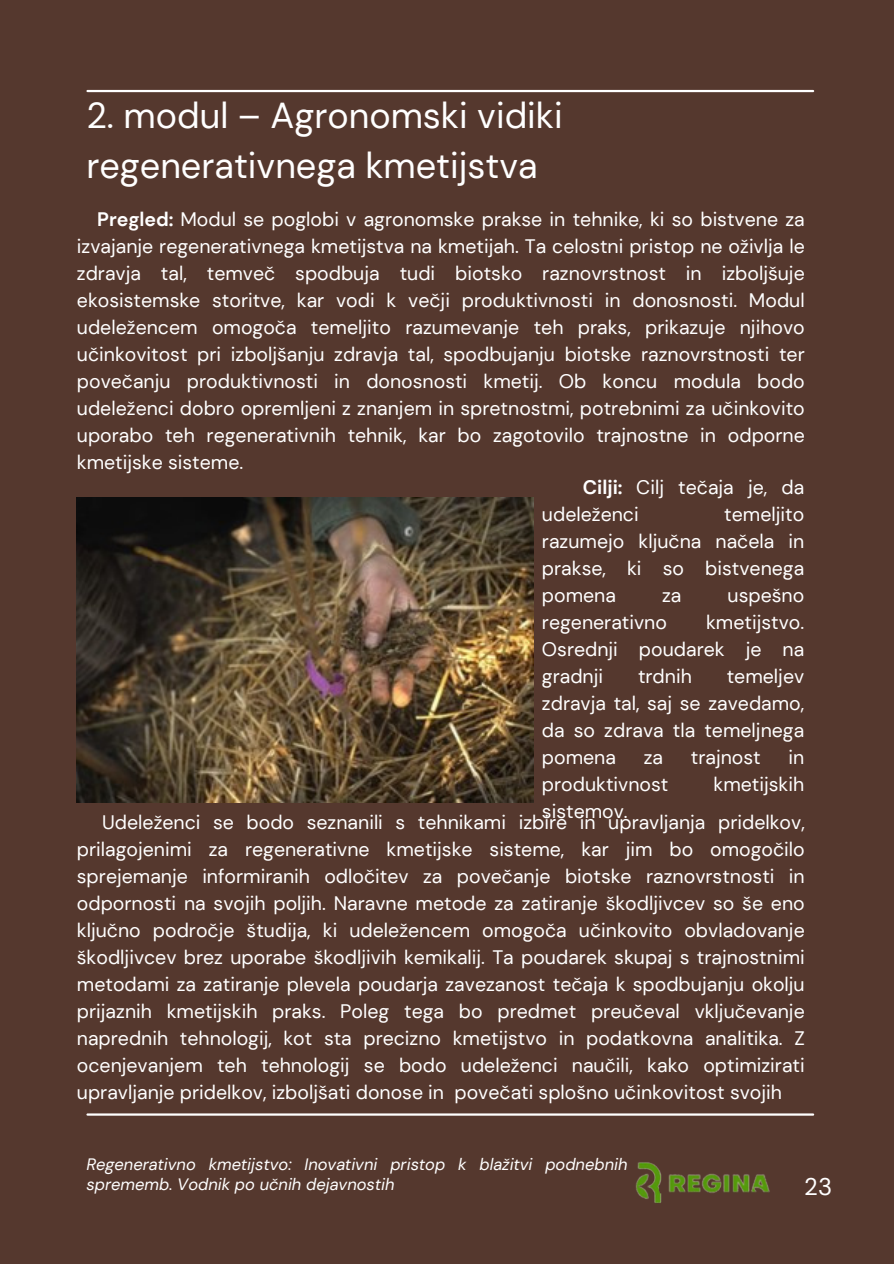
<style>
.page{position:relative;width:894px;height:1264px;background:#fff}
.page>*{position:absolute;margin:0;border:0;box-sizing:border-box;transform-origin:0 0}
.t1{font:36px/49.5px "DM Sans";color:#fff}
.t2{font:24px "DM Sans";color:#fff}
.t3{font:19.5px/27px "DM Sans";color:#fff;text-align:justify}
.t4{font:italic 16.5px/19.2px "DM Sans";color:#fff}
.s1{font-weight:700}
</style>
<div class="page">
<div style="left:0;top:0;width:893px;height:1263px;background:#55382e"></div>
<img style="left:635px;top:1162px;width:135px;height:41px">
<hr style="left:87px;top:90px;width:725px;height:2px;background:#fff">
<hr style="left:87px;top:1113px;width:725px;height:2px;background:#fff">
<img style="left:76px;top:497px;width:457px;height:305px">
<h3 class="t1" style="left:86px;top:91px;width:477px">2. modul – Agronomski vidiki regenerativnega kmetijstva</h3>
<h1 class="t3" style="left:77px;top:206px;width:729px;text-indent:20px"><span class="s1">Pregled:</span> Modul se poglobi v agronomske prakse in tehnike, ki so bistvene za izvajanje regenerativnega kmetijstva na kmetijah. Ta celostni pristop ne oživlja le zdravja tal, temveč spodbuja tudi biotsko raznovrstnost in izboljšuje ekosistemske storitve, kar vodi k večji produktivnosti in donosnosti. Modul udeležencem omogoča temeljito razumevanje teh praks, prikazuje njihovo učinkovitost pri izboljšanju zdravja tal, spodbujanju biotske raznovrstnosti ter povečanju produktivnosti in donosnosti kmetij. Ob koncu modula bodo udeleženci dobro opremljeni z znanjem in spretnostmi, potrebnimi za učinkovito uporabo teh regenerativnih tehnik, kar bo zagotovilo trajnostne in odporne kmetijske sisteme.</h1>
<p class="t3" style="left:541px;top:473px;width:264px;text-indent:41px"><span class="s1">Cilji:</span> Cilj tečaja je, da udeleženci</p>
<p class="t3" style="left:541px;top:500px;width:264px;text-indent:182px">temeljito razumejo ključna načela in prakse, ki so bistvenega pomena</p>
<p class="t3" style="left:662px;top:581px;width:21px">za</p>
<p class="t3" style="left:727px;top:581px;width:78px">uspešno</p>
<p class="t3" style="left:541px;top:608px;width:126px">regenerativno</p>
<p class="t3" style="left:541px;top:608px;width:264px;text-indent:164px">kmetijstvo.<br>Osrednji poudarek je na gradnji</p>
<p class="t3" style="left:541px;top:662px;width:264px;text-indent:185px">temeljev zdravja tal, saj se zavedamo, da so zdrava tla temeljnega pomena</p>
<p class="t3" style="left:637px;top:662px;width:55px">trdnih</p>
<p class="t3" style="left:643px;top:743px;width:21px">za</p>
<p class="t3" style="left:690px;top:743px;width:71px">trajnost</p>
<p class="t3" style="left:788px;top:743px;width:17px">in</p>
<p class="t3" style="left:541px;top:770px;width:128px">produktivnost</p>
<p class="t3" style="left:713px;top:770px;width:92px">kmetijskih</p>
<p class="t3" style="left:541px;top:797px;width:87px">sistemov.</p>
<p class="t3" style="left:77px;top:808px;width:729px;text-indent:25px">Udeleženci se bodo seznanili s tehnikami izbire in upravljanja pridelkov, prilagojenimi za regenerativne kmetijske sisteme, kar jim bo omogočilo sprejemanje informiranih odločitev za povečanje biotske raznovrstnosti in odpornosti na svojih poljih. Naravne metode za zatiranje škodljivcev so še eno ključno področje študija, ki udeležencem omogoča učinkovito obvladovanje škodljivcev brez uporabe škodljivih kemikalij. Ta poudarek skupaj s trajnostnimi metodami za zatiranje plevela poudarja zavezanost tečaja k spodbujanju okolju prijaznih kmetijskih praks. Poleg tega bo predmet preučeval vključevanje naprednih tehnologij, kot sta precizno kmetijstvo in podatkovna analitika. Z ocenjevanjem teh tehnologij se bodo udeleženci naučili, kako optimizirati upravljanje pridelkov, izboljšati donose in povečati splošno učinkovitost svojih</p>
<p class="t4" style="left:86px;top:1155px;width:542px">Regenerativno kmetijstvo: Inovativni pristop k blažitvi podnebnih sprememb. Vodnik po učnih dejavnostih</p>
<p class="t2" style="left:804px;top:1171px;width:29px">23</p>
</div>
